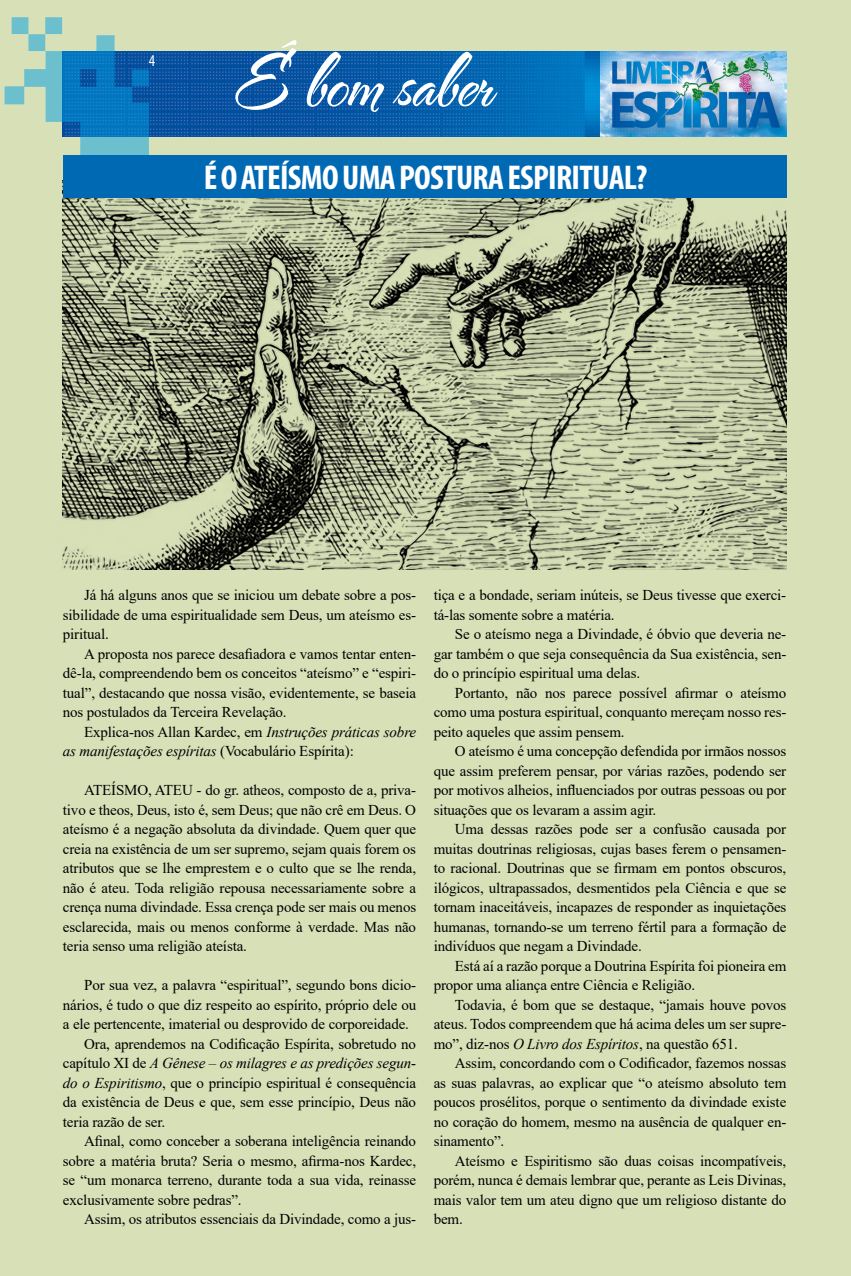
<style>
.page{position:relative;width:851px;height:1276px;background:#fff}
.page>*{position:absolute;margin:0;border:0;box-sizing:border-box;transform-origin:0 0}
.t1{font:84.9px "The Nauti Gal ROB";letter-spacing:-.005em;color:#fff}
.t2{font:700 condensed 34.5px "Myriad Pro";letter-spacing:-.02em;color:#fff}
.t3{font:condensed 16.5px "Myriad Pro";color:#fff}
.t4{font:15px/19.5px "Times New Roman";letter-spacing:-.01em;color:#000;text-align:justify}
.t5{font:italic 15px "Times New Roman";letter-spacing:-.01em;color:#000}
.s1{font-style:italic}
.s2{font-style:normal}
</style>
<div class="page">
<div style="left:0;top:0;width:849px;height:1276px;background:#d8e0b8"></div>
<img style="left:63px;top:198px;width:723px;height:372px">
<img style="left:149px;top:51px;width:637px;height:85px">
<svg style="left:5px;top:17px;width:144px;height:139px"></svg>
<div style="left:63px;top:156px;width:723px;height:42px;background:#0069b4"></div>
<p class="t3" style="left:149px;top:51px;width:8px">4</p>
<h1 class="t1" style="left:235px;top:37px;width:258px">É bom saber</h1>
<h2 class="t2" style="left:204px;top:156px;width:445px">É O ATEÍSMO UMA POSTURA ESPIRITUAL?</h2>
<p class="t4" style="left:63px;top:585px;width:354px;text-indent:21px">Já há alguns anos que se iniciou um debate sobre a pos&shy;sibilidade de uma espiritualidade sem Deus, um ateísmo es&shy;piritual.</p>
<p class="t4" style="left:63px;top:643px;width:354px;text-indent:21px">A proposta nos parece desafiadora e vamos tentar enten&shy;dê-la, compreendendo bem os conceitos “ateísmo” e “espiri&shy;tual”, destacando que nossa visão, evidentemente, se baseia nos postulados da Terceira Revelação.</p>
<p class="t4" style="left:63px;top:721px;width:354px;text-indent:21px">Explica-nos Allan Kardec, em <span class="s1">Instruções práticas sobre as manifestações espíritas</span> (Vocabulário Espírita):</p>
<p class="t4" style="left:63px;top:780px;width:355px;text-indent:21px">ATEÍSMO, ATEU - do gr. atheos, composto de a, priva&shy;tivo e theos, Deus, isto é, sem Deus; que não crê em Deus. O ateísmo é a negação absoluta da divindade. Quem quer que creia na existência de um ser supremo, sejam quais forem os atributos que se lhe emprestem e o culto que se lhe renda, não é ateu. Toda religião repousa necessariamente sobre a crença numa divindade. Essa crença pode ser mais ou menos esclarecida, mais ou menos conforme à verdade. Mas não teria senso uma religião ateísta.</p>
<p class="t4" style="left:84px;top:975px;width:333px">Por sua vez, a palavra “espiritual”, segundo bons dicio-</p>
<p class="t4" style="left:63px;top:994px;width:354px">nários, é tudo o que diz respeito ao espírito, próprio dele ou</p>
<p class="t4" style="left:63px;top:1014px;width:347px">a ele pertencente, imaterial ou desprovido de corporeidade.</p>
<p class="t4" style="left:84px;top:1033px;width:333px">Ora, aprendemos na Codificação Espírita, sobretudo no</p>
<p class="t5" style="left:63px;top:1053px;width:354px"><span class="s2">capítulo XI de</span> A Gênese – os milagres e as predições segun-</p>
<p class="t4" style="left:63px;top:1072px;width:354px"><span class="s1">do o Espiritismo</span>, que o princípio espiritual é consequência</p>
<p class="t4" style="left:63px;top:1092px;width:354px">da existência de Deus e que, sem esse princípio, Deus não</p>
<p class="t4" style="left:63px;top:1111px;width:104px">teria razão de ser.</p>
<p class="t4" style="left:84px;top:1131px;width:333px">Afinal, como conceber a soberana inteligência reinando</p>
<p class="t4" style="left:63px;top:1150px;width:354px">sobre a matéria bruta? Seria o mesmo, afirma-nos Kardec,</p>
<p class="t4" style="left:63px;top:1170px;width:354px">se “um monarca terreno, durante toda a sua vida, reinasse</p>
<p class="t4" style="left:63px;top:1189px;width:180px">exclusivamente sobre pedras”.</p>
<p class="t4" style="left:84px;top:1209px;width:333px">Assim, os atributos essenciais da Divindade, como a jus-</p>
<p class="t4" style="left:433px;top:585px;width:354px">tiça e a bondade, seriam inúteis, se Deus tivesse que exerci&shy;tá-las somente sobre a matéria.</p>
<p class="t4" style="left:433px;top:624px;width:354px;text-indent:21px">Se o ateísmo nega a Divindade, é óbvio que deveria ne&shy;gar também o que seja consequência da Sua existência, sen&shy;do o princípio espiritual uma delas.</p>
<p class="t4" style="left:433px;top:682px;width:354px;text-indent:21px">Portanto, não nos parece possível afirmar o ateísmo como uma postura espiritual, conquanto mereçam nosso res&shy;peito aqueles que assim pensem.</p>
<p class="t4" style="left:433px;top:741px;width:354px;text-indent:21px">O ateísmo é uma concepção defendida por irmãos nossos que assim preferem pensar, por várias razões, podendo ser por motivos alheios, influenciados por outras pessoas ou por situações que os levaram a assim agir.</p>
<p class="t4" style="left:433px;top:819px;width:354px;text-indent:21px">Uma dessas razões pode ser a confusão causada por muitas doutrinas religiosas, cujas bases ferem o pensamen&shy;to racional. Doutrinas que se firmam em pontos obscuros, ilógicos, ultrapassados, desmentidos pela Ciência e que se tornam inaceitáveis, incapazes de responder as inquietações humanas, tornando-se um terreno fértil para a formação de indivíduos que negam a Divindade.</p>
<p class="t4" style="left:433px;top:955px;width:354px;text-indent:21px">Está aí a razão porque a Doutrina Espírita foi pioneira em propor uma aliança entre Ciência e Religião.</p>
<p class="t4" style="left:433px;top:994px;width:354px;text-indent:21px">Todavia, é bom que se destaque, “jamais houve povos ateus. Todos compreendem que há acima deles um ser supre&shy;mo”, diz-nos <span class="s1">O Livro dos Espíritos</span>, na questão 651.</p>
<p class="t4" style="left:433px;top:1053px;width:354px;text-indent:21px">Assim, concordando com o Codificador, fazemos nossas as suas palavras, ao explicar que “o ateísmo absoluto tem poucos prosélitos, porque o sentimento da divindade existe no coração do homem, mesmo na ausência de qualquer en&shy;sinamento”.</p>
<p class="t4" style="left:433px;top:1150px;width:354px;text-indent:21px">Ateísmo e Espiritismo são duas coisas incompatíveis, porém, nunca é demais lembrar que, perante as Leis Divinas, mais valor tem um ateu digno que um religioso distante do bem.</p>
</div>
